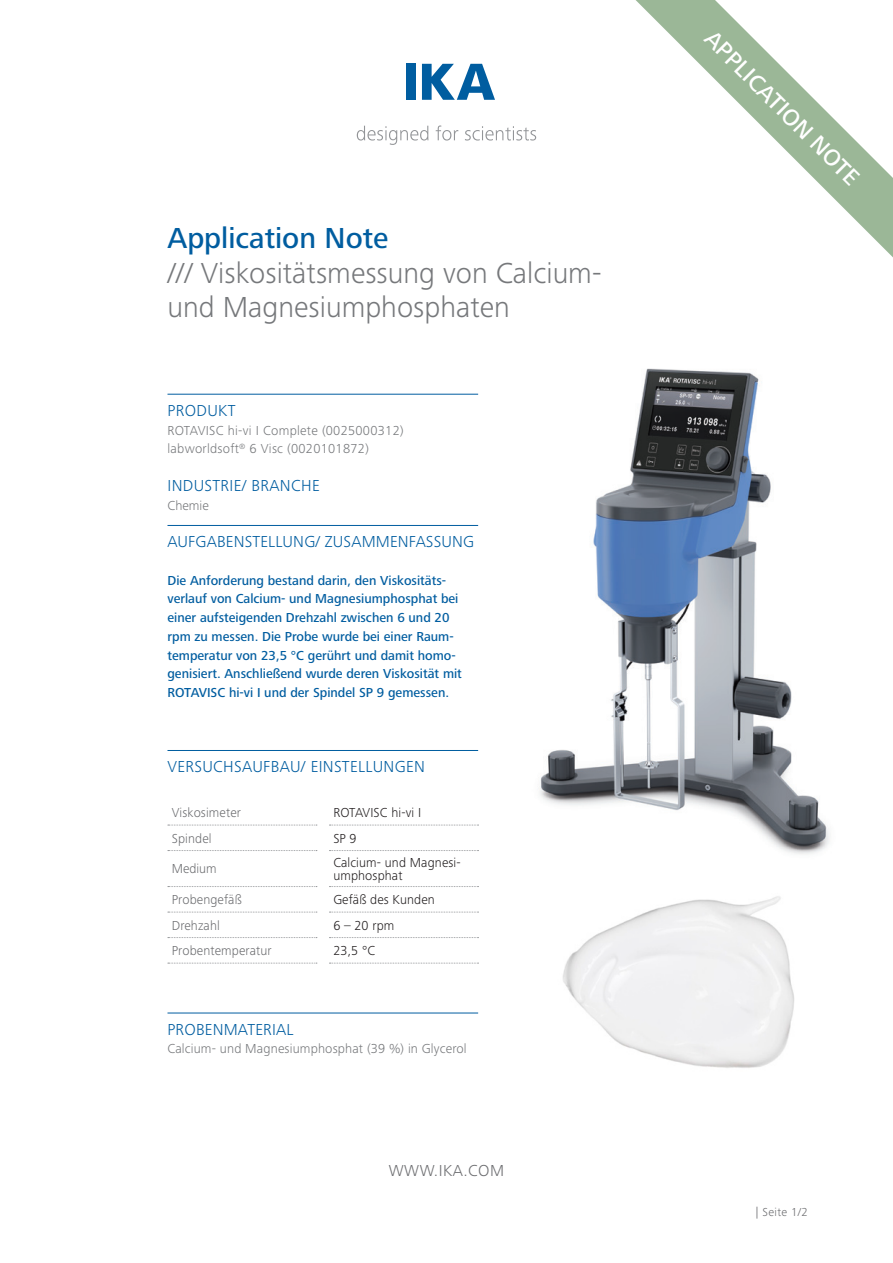
<style>
.page{position:relative;width:893px;height:1263px;background:#fff}
.page>*{position:absolute;margin:0;border:0;box-sizing:border-box;transform-origin:0 0}
.headline{font:300 30px "Frutiger Next IKA";color:#76787b}
.headline-2{font:500 30px "Frutiger Next IKA";color:#005da0}
.headline-3{font:500 24px "Frutiger Next IKA";color:#fff}
.subhead{font:300 16.5px "Frutiger Next IKA";letter-spacing:.01em;color:#005da0}
.URL{font:300 16.5px "Frutiger Next IKA";letter-spacing:.03em;color:#6c6d70}
.subhead-2{font:500 13.5px/18.8px "Frutiger Next IKA";color:#005da0}
.subhead-3{font:300 13.5px/18.8px "Frutiger Next IKA";letter-spacing:.02em;color:#76787b}
.t1{font:300 13.5px/13.5px "Frutiger Next IKA";letter-spacing:.01em;color:#231f20}
.t2{font:300 13.5px "Frutiger Next IKA";letter-spacing:.01em;color:#6c6d70}
.headline-4{font:300 13.5px "Frutiger Next IKA";color:#76787b}
.URL-2{font:300 12px "Frutiger Next IKA";letter-spacing:.03em;color:#6c6d70}
</style>
<div class="page">
<div style="left:406px;top:64px;width:9px;height:36px;background:#005da0"></div>
<svg style="left:422px;top:64px;width:73px;height:36px"></svg>
<svg style="left:357px;top:126px;width:71px;height:19px"></svg>
<svg style="left:436px;top:125px;width:22px;height:16px"></svg>
<svg style="left:465px;top:126px;width:71px;height:15px"></svg>
<svg style="left:636px;top:0;width:257px;height:257px"></svg>
<img style="left:423px;top:368px;width:406px;height:486px">
<img style="left:563px;top:896px;width:231px;height:172px">
<hr style="left:167px;top:525px;width:311px;height:1px;background:#005da0">
<hr style="left:167px;top:750px;width:311px;height:1px;background:#005da0">
<hr style="left:167px;top:394px;width:311px;height:1px;background:#005da0">
<hr style="left:167px;top:1013px;width:311px;height:1px;background:#005da0">
<svg style="left:168px;top:825px;width:149px;height:1px"></svg>
<svg style="left:329px;top:825px;width:149px;height:1px"></svg>
<svg style="left:168px;top:850px;width:149px;height:1px"></svg>
<svg style="left:329px;top:850px;width:149px;height:1px"></svg>
<svg style="left:168px;top:886px;width:149px;height:1px"></svg>
<svg style="left:329px;top:886px;width:149px;height:1px"></svg>
<svg style="left:168px;top:912px;width:149px;height:1px"></svg>
<svg style="left:329px;top:912px;width:149px;height:1px"></svg>
<svg style="left:168px;top:937px;width:149px;height:1px"></svg>
<svg style="left:329px;top:937px;width:149px;height:1px"></svg>
<svg style="left:168px;top:963px;width:149px;height:1px"></svg>
<svg style="left:329px;top:963px;width:149px;height:1px"></svg>
<p class="headline-2" style="left:167px;top:221px;width:223px">Application Note</p>
<p class="headline" style="left:167px;top:256px;width:436px">/// Viskositätsmessung von Calcium-</p>
<p class="headline" style="left:167px;top:290px;width:344px">und Magnesiumphosphaten</p>
<p class="subhead" style="left:167px;top:401px;width:69px">PRODUKT</p>
<p class="subhead-3" style="left:167px;top:421px;width:238px">ROTAVISC hi-vi I Complete (0025000312) labworldsoft<sup>®</sup> 6 Visc (0020101872)</p>
<p class="subhead" style="left:167px;top:476px;width:154px">INDUSTRIE/ BRANCHE</p>
<p class="headline-4" style="left:167px;top:497px;width:43px">Chemie</p>
<p class="subhead" style="left:167px;top:532px;width:308px">AUFGABENSTELLUNG/ ZUSAMMENFASSUNG</p>
<p class="subhead-2" style="left:167px;top:571px;width:296px">Die Anforderung bestand darin, den Viskositäts&shy;verlauf von Calcium- und Magnesiumphosphat bei einer aufsteigenden Drehzahl zwischen 6 und 20 rpm zu messen. Die Probe wurde bei einer Raum&shy;temperatur von 23,5 °C gerührt und damit homo&shy;genisiert. Anschließend wurde deren Viskosität mit ROTAVISC hi-vi I und der Spindel SP 9 gemessen.</p>
<p class="subhead" style="left:167px;top:757px;width:259px">VERSUCHSAUFBAU/ EINSTELLUNGEN</p>
<p class="t2" style="left:172px;top:805px;width:71px">Viskosimeter</p>
<p class="t1" style="left:333px;top:806px;width:89px">ROTAVISC hi-vi I</p>
<p class="t2" style="left:172px;top:830px;width:41px">Spindel</p>
<p class="t1" style="left:333px;top:831px;width:25px">SP 9</p>
<p class="t2" style="left:172px;top:861px;width:46px">Medium</p>
<p class="t1" style="left:333px;top:855px;width:129px">Calcium- und Magnesi&shy;umphosphat</p>
<p class="t2" style="left:172px;top:892px;width:72px">Probengefäß</p>
<p class="t1" style="left:333px;top:893px;width:103px">Gefäß des Kunden</p>
<p class="t2" style="left:172px;top:917px;width:50px">Drehzahl</p>
<p class="t1" style="left:333px;top:918px;width:63px">6 – 20 rpm</p>
<p class="t2" style="left:172px;top:943px;width:101px">Probentemperatur</p>
<p class="t1" style="left:333px;top:944px;width:44px">23,5 °C</p>
<p class="subhead" style="left:167px;top:1020px;width:128px">PROBENMATERIAL</p>
<p class="subhead-3" style="left:167px;top:1039px;width:301px">Calcium- und Magnesiumphosphat (39 %) in Glycerol</p>
<p class="URL" style="left:389px;top:1161px;width:117px">WWW.IKA.COM</p>
<p class="headline-3" style="left:718px;top:25px;width:209px;rotate:45deg">APPLICATION NOTE</p>
<p class="URL-2" style="left:756px;top:1205px;width:53px">| Seite 1/2</p>
</div>
